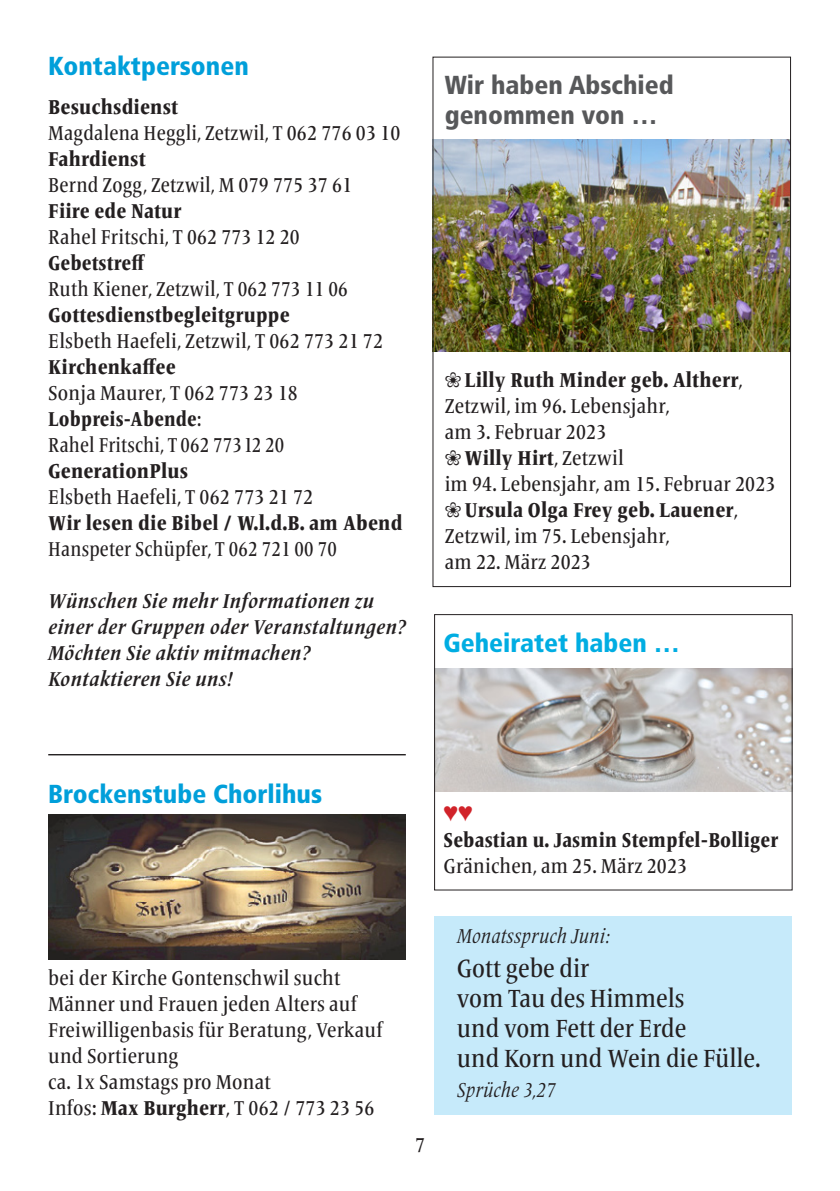
<style>
.page{position:relative;width:840px;height:1191px;background:#fff}
.page>*{position:absolute;margin:0;border:0;box-sizing:border-box;transform-origin:0 0}
.Grundtext{font:500 condensed 26px "Frutiger Serif LT Pro";color:#231f20}
.Titel{font:900 condensed 26px "Frutiger LT Std";color:#009fda}
.Titel-2{font:900 condensed 26px "Frutiger LT Std";color:#57585a}
.Titel-3{font:900 condensed 26px "Frutiger LT Std";color:#00ade2}
.Grundtext-2{font:500 condensed 21px/26px "Frutiger Serif LT Pro";letter-spacing:.01em;color:#231f20}
.Agendaformat_oLinie{font:500 condensed 21px "Frutiger Serif LT Pro";letter-spacing:.01em;color:#231f20}
.Agendaformat_oLinie-2{font:21px "Frutiger Serif LT Pro Hvy Cn";letter-spacing:.01em;color:#231f20}
.Agendaformat_oLinie-3{font:italic 700 condensed 21px/26px "Frutiger Serif LT Pro";letter-spacing:.02em;color:#231f20}
.Grundtext-3{font:21px "Frutiger Serif LT Pro Hvy Cn";letter-spacing:.01em;color:#231f20}
.Agendaformat_oLinie-4{font:500 condensed 21px "Frutiger Serif LT Pro";letter-spacing:.01em;color:#231f20;scale:.95 1}
.Grundtext-4{font:italic condensed 21px "Frutiger Serif LT Pro";letter-spacing:.01em;color:#231f20}
.Agendaformat_oLinie-5{font:21px "Frutiger Serif LT Pro Hvy Cn";letter-spacing:.01em;color:#231f20;scale:.95 1}
.s1{font-family:"Frutiger Serif LT Pro";font-weight:500;font-stretch:condensed}
.s2{font-family:"Frutiger Serif LT Pro Hvy Cn";font-weight:400;font-stretch:normal}
</style>
<div class="page">
<img style="left:48px;top:815px;width:357px;height:144px">
<hr style="left:48px;top:754px;width:357px;height:1px;background:#231f20">
<div style="left:434px;top:916px;width:357px;height:199px;background:#c6eafa"></div>
<img style="left:434px;top:140px;width:354px;height:211px">
<img style="left:436px;top:669px;width:354px;height:122px">
<div style="left:434px;top:614px;width:358px;height:276px;border:1px solid #231f20"></div>
<p class="Titel" style="left:48px;top:50px;width:202px">Kontaktpersonen</p>
<p class="Agendaformat_oLinie-2" style="left:48px;top:94px;width:131px">Besuchsdienst</p>
<p class="Agendaformat_oLinie" style="left:48px;top:120px;width:353px">Magdalena Heggli, Zetzwil, T 062 776 03 10</p>
<p class="Agendaformat_oLinie-2" style="left:48px;top:146px;width:99px">Fahrdienst</p>
<p class="Agendaformat_oLinie" style="left:48px;top:172px;width:305px">Bernd Zogg, Zetzwil, M 079 775 37 61</p>
<p class="Agendaformat_oLinie-2" style="left:48px;top:198px;width:135px">Fiire ede Natur</p>
<p class="Agendaformat_oLinie" style="left:48px;top:224px;width:253px">Rahel Fritschi, T 062 773 12 20</p>
<p class="Agendaformat_oLinie-2" style="left:48px;top:250px;width:98px">Gebetstreff</p>
<p class="Agendaformat_oLinie" style="left:48px;top:276px;width:301px">Ruth Kiener, Zetzwil, T 062 773 11 06</p>
<p class="Agendaformat_oLinie-2" style="left:48px;top:302px;width:243px">Gottesdienstbegleitgruppe</p>
<p class="Agendaformat_oLinie" style="left:48px;top:328px;width:336px">Elsbeth Haefeli, Zetzwil, T 062 773 21 72</p>
<p class="Agendaformat_oLinie-2" style="left:48px;top:354px;width:129px">Kirchenkaffee</p>
<p class="Agendaformat_oLinie" style="left:48px;top:380px;width:251px">Sonja Maurer, T 062 773 23 18</p>
<p class="Agendaformat_oLinie-5" style="left:48px;top:406px;width:163px">Lobpreis-Abende<span class="s1">:</span></p>
<p class="Agendaformat_oLinie-4" style="left:48px;top:432px;width:250px">Rahel Fritschi, T 062 773 12 20</p>
<p class="Agendaformat_oLinie-2" style="left:48px;top:458px;width:141px">GenerationPlus</p>
<p class="Agendaformat_oLinie" style="left:48px;top:484px;width:266px">Elsbeth Haefeli, T 062 773 21 72</p>
<p class="Agendaformat_oLinie-2" style="left:48px;top:510px;width:355px">Wir lesen die Bibel / W.l.d.B. am Abend</p>
<p class="Agendaformat_oLinie-4" style="left:48px;top:536px;width:305px">Hanspeter Schüpfer, T 062 721 00 70</p>
<p class="Agendaformat_oLinie-3" style="left:48px;top:587px;width:358px">Wünschen Sie mehr Informationen zu einer der Gruppen oder Veranstaltungen?</p>
<p class="Agendaformat_oLinie-3" style="left:48px;top:639px;width:263px">Möchten Sie aktiv mitmachen?</p>
<p class="Agendaformat_oLinie-3" style="left:48px;top:665px;width:185px">Kontaktieren Sie uns!</p>
<p class="Titel-2" style="left:444px;top:69px;width:230px">Wir haben Abschied</p>
<p class="Titel-2" style="left:444px;top:99px;width:214px">genommen von …</p>
<p class="Grundtext-3" style="left:444px;top:367px;width:300px">❀ Lilly Ruth Minder geb. Altherr<span class="s1">,</span></p>
<p class="Grundtext-2" style="left:444px;top:393px;width:226px">Zetzwil, im 96. Lebensjahr,</p>
<p class="Grundtext-2" style="left:444px;top:419px;width:163px">am 3. Februar 2023</p>
<p class="Grundtext-3" style="left:444px;top:445px;width:180px">❀ Willy Hirt<span class="s1">, Zetzwil</span></p>
<p class="Grundtext-2" style="left:444px;top:471px;width:332px">im 94. Lebensjahr, am 15. Februar 2023</p>
<p class="Grundtext-3" style="left:444px;top:497px;width:295px">❀ Ursula Olga Frey geb. Lauener<span class="s1">,</span></p>
<p class="Grundtext-2" style="left:444px;top:523px;width:226px">Zetzwil, im 75. Lebensjahr,</p>
<p class="Grundtext-2" style="left:444px;top:549px;width:148px">am 22. März 2023</p>
<p class="Titel-3" style="left:443px;top:627px;width:238px">Geheiratet haben …</p>
<p class="Titel" style="left:48px;top:778px;width:275px">Brockenstube Chorlihus</p>
<p class="Grundtext-2" style="left:48px;top:965px;width:293px">bei der Kirche Gontenschwil sucht</p>
<p class="Grundtext-2" style="left:48px;top:991px;width:310px">Männer und Frauen jeden Alters auf</p>
<p class="Grundtext-2" style="left:48px;top:1017px;width:335px">Freiwilligenbasis für Beratung, Verkauf und Sortierung</p>
<p class="Grundtext-2" style="left:48px;top:1069px;width:224px">ca. 1x Samstags pro Monat</p>
<p class="Grundtext-2" style="left:48px;top:1095px;width:327px">Infos: <span class="s2">Max Burgherr</span>, T 062 / 773 23 56</p>
<p class="Grundtext-2" style="left:415px;top:1131px;width:11px">7</p>
<p class="Grundtext-3" style="left:443px;top:828px;width:336px">Sebastian u. Jasmin Stempfel-Bolliger</p>
<p class="Grundtext-2" style="left:443px;top:853px;width:245px">Gränichen, am 25. März 2023</p>
<p class="Grundtext-4" style="left:456px;top:923px;width:154px">Monatsspruch Juni:</p>
<p class="Grundtext" style="left:456px;top:953px;width:134px">Gott gebe dir</p>
<p class="Grundtext" style="left:456px;top:983px;width:229px">vom Tau des Himmels</p>
<p class="Grundtext" style="left:456px;top:1013px;width:231px">und vom Fett der Erde</p>
<p class="Grundtext" style="left:456px;top:1043px;width:305px">und Korn und Wein die Fülle.</p>
<p class="Grundtext-4" style="left:456px;top:1077px;width:100px">Sprüche 3,27</p>
</div>
